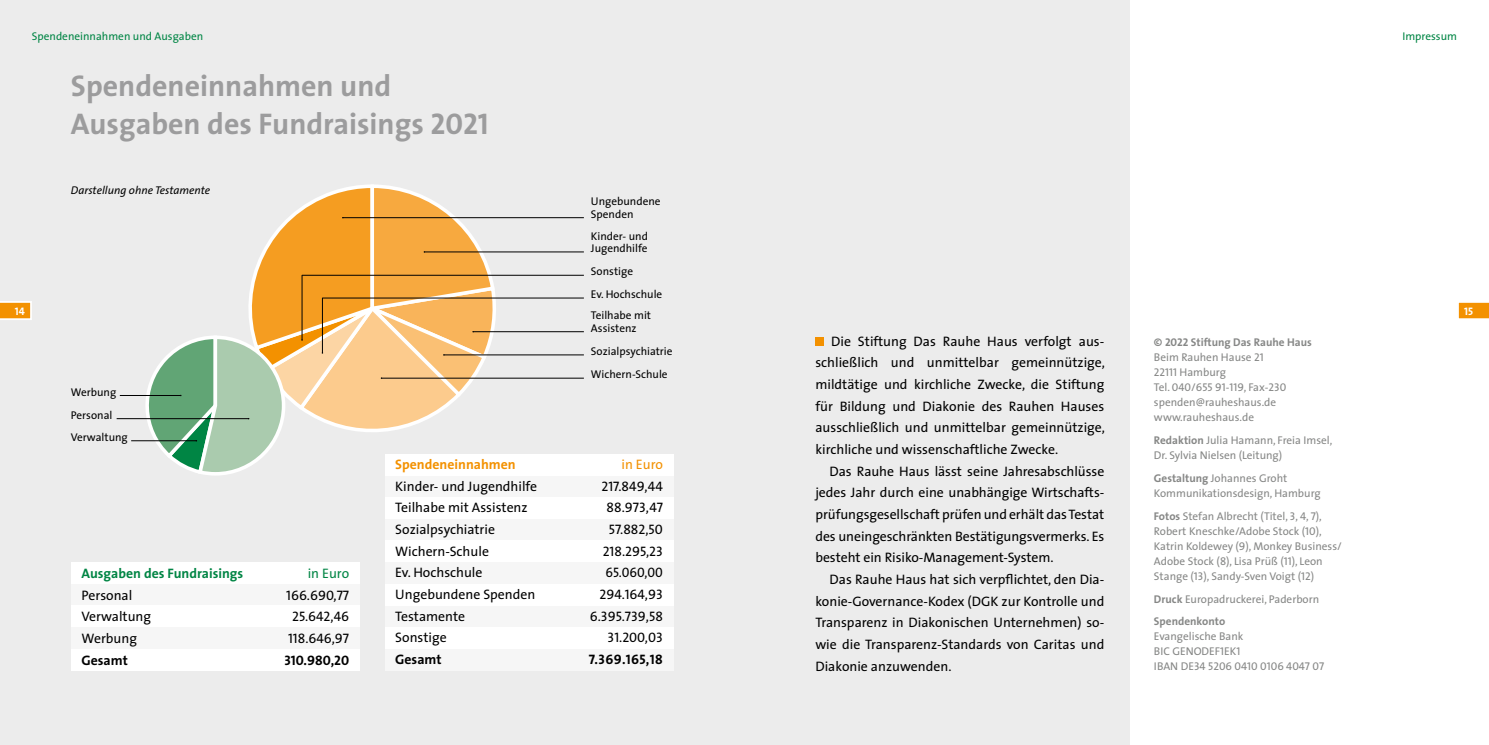
<style>
.page{position:relative;width:1489px;height:745px;background:#fff}
.page>*{position:absolute;margin:0;border:0;box-sizing:border-box;transform-origin:0 0}
.t1{font:700 30px/37.5px "The Sans";color:#9c9c9d}
.t2{font:13.75px/21.6px "The Sans";color:#000;text-align:justify}
.t3{font:13.75px "The Sans Caps";color:#000}
.t4{font:700 13.75px "The Sans";color:#008544}
.t5{font:13.75px "The Sans Bold Caps";letter-spacing:.015em;color:#000}
.t6{font:700 13.75px "The Sans";color:#f39100}
.t7{font:700 13.75px "The Sans";color:#000}
.t8{font:13.75px "The Sans Caps";color:#000;scale:.96 1}
.t9{font:13.75px "The Sans";color:#008544}
.t10{font:13.75px "The Sans";color:#f39100}
.t11{font:11.25px/15px "The Sans";color:#868786}
.t12{font:11.25px/12.5px "The Sans";color:#000}
.t13{font:11.25px/15px "The Sans Caps";color:#868786}
.t14{font:11.25px "The Sans";color:#008544}
.t15{font:italic 11.25px "The Sans";color:#000}
.t16{font:11px "The Sans Bold Caps";color:#fff}
.s1{font-family:"The Sans Bold Caps";font-weight:400}
.s2{font-weight:700}
.s3{font-family:"The Sans Bold Caps"}
.s4{font-family:"The Sans Caps"}
.s5{font-family:"The Sans"}
</style>
<div class="page">
<div style="left:0;top:0;width:1129px;height:744px;background:#ececec"></div>
<div style="left:71px;top:562px;width:289px;height:108px;background:#f6f6f6"></div>
<div style="left:71px;top:562px;width:289px;height:21px;background:#fff"></div>
<div style="left:71px;top:605px;width:289px;height:21px;background:#fff"></div>
<div style="left:71px;top:648px;width:289px;height:22px;background:#fff"></div>
<div style="left:815px;top:336px;width:9px;height:9px;background:#f39100"></div>
<div style="left:384px;top:454px;width:289px;height:216px;background:#f6f6f6"></div>
<div style="left:384px;top:453px;width:289px;height:22px;background:#fff"></div>
<div style="left:384px;top:497px;width:289px;height:21px;background:#fff"></div>
<div style="left:384px;top:540px;width:289px;height:22px;background:#fff"></div>
<div style="left:384px;top:583px;width:289px;height:22px;background:#fff"></div>
<div style="left:384px;top:626px;width:289px;height:22px;background:#fff"></div>
<hr style="left:381px;top:377px;width:203px;height:1px;background:#000">
<hr style="left:444px;top:354px;width:140px;height:1px;background:#000">
<hr style="left:322px;top:297px;width:262px;height:1px;background:#000">
<hr style="left:473px;top:331px;width:111px;height:1px;background:#000">
<hr style="left:302px;top:275px;width:282px;height:1px;background:#000">
<hr style="left:343px;top:217px;width:241px;height:1px;background:#000">
<hr style="left:424px;top:251px;width:160px;height:1px;background:#000">
<hr style="left:120px;top:395px;width:61px;height:1px;background:#000">
<hr style="left:131px;top:440px;width:65px;height:1px;background:#000">
<hr style="left:117px;top:418px;width:132px;height:1px;background:#000">
<svg style="left:140px;top:184px;width:356px;height:292px"></svg>
<svg style="left:1458px;top:302px;width:30px;height:17px"></svg>
<svg style="left:0;top:301px;width:32px;height:19px"></svg>
<p class="t14" style="left:32px;top:27px;width:173px">Spendeneinnahmen und Ausgaben</p>
<p class="t14" style="left:1402px;top:27px;width:56px">Impressum</p>
<h1 class="t1" style="left:71px;top:66px;width:419px">Spendeneinnahmen und<br>Ausgaben des Fundraisings <span class="s1">2021</span></h1>
<p class="t15" style="left:71px;top:181px;width:141px">Darstellung ohne Testamente</p>
<p class="t12" style="left:591px;top:195px;width:71px">Ungebundene<br>Spenden</p>
<p class="t12" style="left:591px;top:229px;width:58px">Kinder- und<br>Jugendhilfe</p>
<p class="t12" style="left:591px;top:265px;width:44px">Sonstige</p>
<p class="t12" style="left:591px;top:283px;width:73px;line-height:21.1px">Ev. Hochschule<br>Teilhabe mit</p>
<p class="t12" style="left:591px;top:321px;width:47px">Assistenz</p>
<p class="t16" style="left:15px;top:301px;width:11px">14</p>
<p class="t16" style="left:1463px;top:301px;width:10px">15</p>
<p class="t12" style="left:71px;top:385px;width:47px">Werbung</p>
<p class="t12" style="left:71px;top:430px;width:58px">Verwaltung</p>
<p class="t12" style="left:71px;top:408px;width:43px">Personal</p>
<p class="t4" style="left:81px;top:561px;width:163px">Ausgaben des Fundraisings</p>
<p class="t9" style="left:308px;top:561px;width:43px">in Euro</p>
<p class="t2" style="left:81px;top:583px;width:52px">Personal</p>
<p class="t3" style="left:286px;top:583px;width:64px">166.690,77</p>
<p class="t2" style="left:81px;top:605px;width:71px">Verwaltung</p>
<p class="t3" style="left:292px;top:604px;width:59px">25.642,46</p>
<p class="t2" style="left:81px;top:626px;width:57px">Werbung</p>
<p class="t3" style="left:288px;top:626px;width:63px">118.646,97</p>
<p class="t7" style="left:81px;top:648px;width:48px">Gesamt</p>
<p class="t5" style="left:284px;top:648px;width:66px">310.980,20</p>
<p class="t12" style="left:591px;top:344px;width:83px">Sozialpsychiatrie</p>
<p class="t12" style="left:591px;top:368px;width:78px">Wichern-Schule</p>
<p class="t6" style="left:395px;top:452px;width:122px">Spendeneinnahmen</p>
<p class="t10" style="left:621px;top:452px;width:43px">in Euro</p>
<p class="t2" style="left:395px;top:474px;width:143px">Kinder- und Jugendhilfe</p>
<p class="t3" style="left:601px;top:474px;width:63px">217.849,44</p>
<p class="t2" style="left:395px;top:496px;width:134px">Teilhabe mit Assistenz</p>
<p class="t3" style="left:606px;top:496px;width:58px">88.973,47</p>
<p class="t2" style="left:395px;top:517px;width:101px">Sozialpsychiatrie</p>
<p class="t3" style="left:608px;top:517px;width:56px">57.882,50</p>
<p class="t2" style="left:395px;top:539px;width:95px">Wichern-Schule</p>
<p class="t3" style="left:602px;top:539px;width:62px">218.295,23</p>
<p class="t2" style="left:395px;top:561px;width:89px">Ev. Hochschule</p>
<p class="t8" style="left:605px;top:561px;width:61px">65.060,00</p>
<p class="t2" style="left:395px;top:582px;width:142px">Ungebundene Spenden</p>
<p class="t3" style="left:599px;top:582px;width:65px">294.164,93</p>
<p class="t2" style="left:395px;top:604px;width:71px">Testamente</p>
<p class="t3" style="left:590px;top:604px;width:75px">6.395.739,58</p>
<p class="t2" style="left:395px;top:626px;width:53px">Sonstige</p>
<p class="t3" style="left:607px;top:625px;width:57px">31.200,03</p>
<p class="t7" style="left:395px;top:647px;width:48px">Gesamt</p>
<p class="t5" style="left:589px;top:647px;width:75px">7.369.165,18</p>
<p class="t2" style="left:815px;top:329px;width:291px;text-indent:16px">Die Stiftung Das Rauhe Haus verfolgt aus&shy;schließlich und unmittelbar gemeinnützige, mildtätige und kirchliche Zwecke, die Stiftung für Bildung und Diakonie des Rauhen Hauses ausschließlich und unmittelbar gemeinnützige, kirchliche und wissenschaftliche Zwecke.</p>
<p class="t2" style="left:815px;top:459px;width:290px;text-indent:14px">Das Rauhe Haus lässt seine Jahresabschlüsse jedes Jahr durch eine unabhängige Wirtschafts&shy;prüfungsgesellschaft prüfen und erhält das Testat des uneingeschränkten Bestätigungsvermerks. Es besteht ein Risiko-Management-System.</p>
<p class="t2" style="left:815px;top:567px;width:290px;text-indent:14px">Das Rauhe Haus hat sich verpflichtet, den Dia&shy;konie-Governance-Kodex (DGK zur Kontrolle und Transparenz in Diakonischen Unternehmen) so&shy;wie die Transparenz-Standards von Caritas und Diakonie anzuwenden.</p>
<p class="t11" style="left:1153px;top:334px;width:159px"><span class="s2">©</span> <span class="s3">2022</span> <span class="s2">Stiftung Das Rauhe Haus<br></span>Beim Rauhen Hause <span class="s4">21<br>22111</span> Hamburg</p>
<p class="t13" style="left:1153px;top:379px;width:134px"><span class="s5">Tel.</span> 040/655 91-119, <span class="s5">Fax</span>-230</p>
<p class="t11" style="left:1153px;top:394px;width:124px">spenden@rauheshaus.de www.rauheshaus.de</p>
<p class="t11" style="left:1153px;top:432px;width:180px"><span class="s2">Redaktion</span> Julia Hamann, Freia Imsel,<br>Dr. Sylvia Nielsen (Leitung)</p>
<p class="t11" style="left:1153px;top:470px;width:168px"><span class="s2">Gestaltung</span> Johannes Groht<br>Kommunikationsdesign, Hamburg</p>
<p class="t11" style="left:1153px;top:507px;width:189px"><span class="s2">Fotos</span> Stefan Albrecht (Titel, <span class="s4">3, 4, 7</span>), Robert Kneschke/Adobe Stock (<span class="s4">10</span>), Katrin Koldewey (<span class="s4">9</span>), Monkey Business/ Adobe Stock (<span class="s4">8</span>), Lisa Prüß (<span class="s4">11</span>), Leon Stange (<span class="s4">13</span>), Sandy-Sven Voigt (<span class="s4">12</span>)</p>
<p class="t11" style="left:1153px;top:586px;width:167px;line-height:22.8px"><span class="s2">Druck</span> Europadruckerei, Paderborn<br><span class="s2">Spendenkonto</span></p>
<p class="t11" style="left:1153px;top:628px;width:91px">Evangelische Bank</p>
<p class="t13" style="left:1153px;top:643px;width:172px">BIC GENODEF1EK1<br>IBAN DE34 5206 0410 0106 4047 07</p>
</div>
